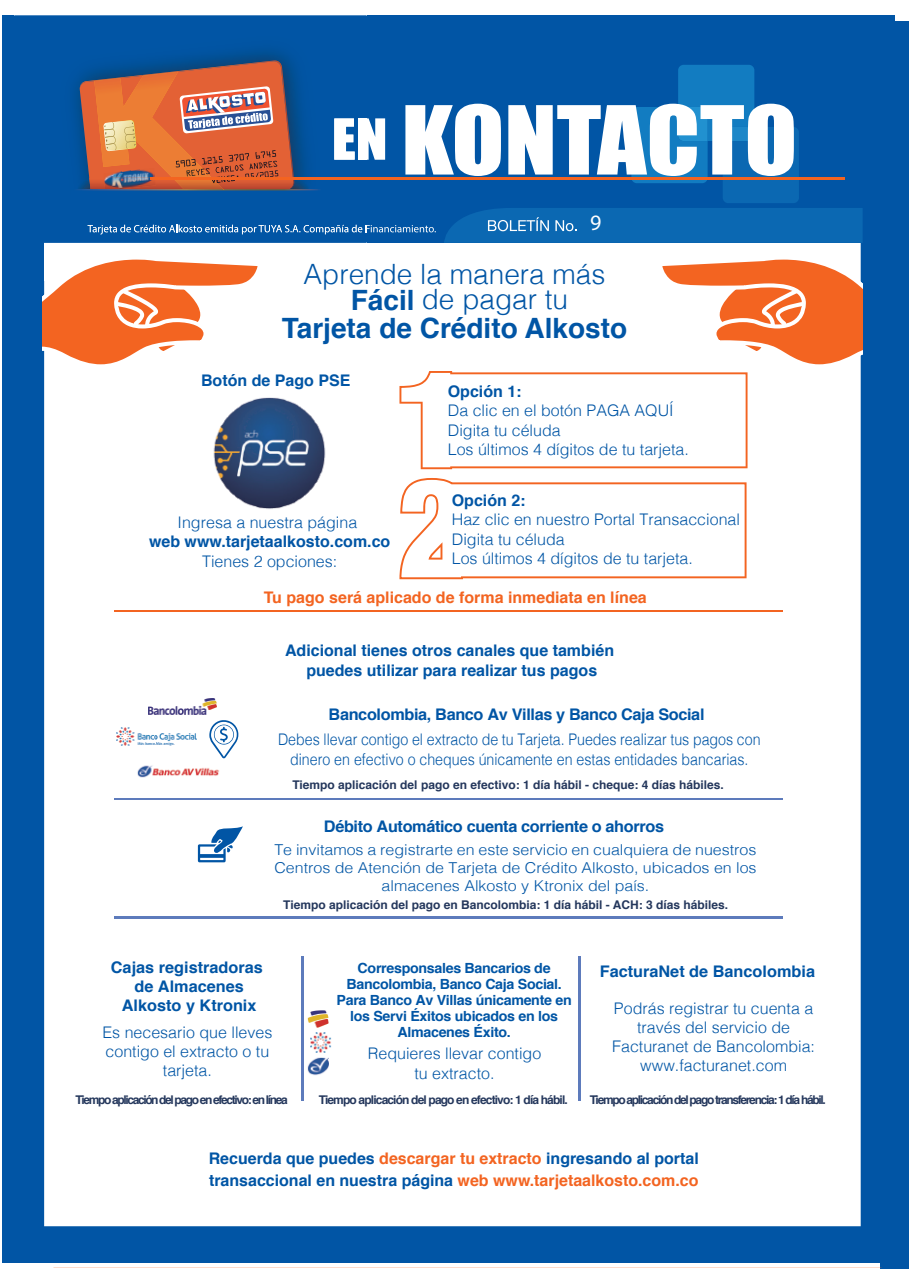
<style>
.page{position:relative;width:909px;height:1286px;background:#fff}
.page>*{position:absolute;margin:0;border:0;box-sizing:border-box;transform-origin:0 0}
.t1{font:300 28px/25.2px "Helvetica";color:#0155a5;text-align:center}
.t2{font:700 28px "Helvetica";color:#0155a5}
.t3{font:22px "Myriad Pro";color:#fff}
.t4{font:300 16px/19.2px "Helvetica";color:#0155a5;text-align:center}
.t5{font:700 16px/19.2px "Helvetica";color:#0155a5;text-align:center}
.t6{font:300 16px/19.2px "Helvetica";color:#0155a5;text-align:center;scale:.89 1}
.t7{font:700 16px "Helvetica";letter-spacing:-.02em;color:#0155a5}
.t8{font:700 16px "Helvetica";color:#f36421}
.t9{font:300 15px/18px "Helvetica";color:#0155a5;text-align:center;scale:1.06 1}
.t10{font:700 14px/16px "Helvetica";letter-spacing:-.02em;color:#0155a5;text-align:center}
.t11{font:700 12px "Helvetica";color:#24375c}
.t12{font:700 12px "Helvetica";letter-spacing:-.11em;color:#24375c}
.t13{font:700 12px "Helvetica";letter-spacing:-.07em;color:#24375c}
.s1{font-weight:700}
.s2{color:#f36421}
</style>
<div class="page">
<div style="left:880px;top:21px;width:29px;height:1248px;background:#0155a5"></div>
<div style="left:2px;top:15px;width:892px;height:1248px;background:#0155a5"></div>
<div style="left:44px;top:469px;width:816px;height:757px;background:#fff"></div>
<img style="left:170px;top:50px;width:120px;height:10px">
<img style="left:207px;top:469px;width:123px;height:42px">
<svg style="left:42px;top:60px;width:820px;height:409px"></svg>
<svg style="left:399px;top:478px;width:347px;height:101px;background:#fef6f3"></svg>
<hr style="left:150px;top:177px;width:694px;height:2px;background:#f36421">
<svg style="left:209px;top:720px;width:30px;height:38px"></svg>
<img style="left:148px;top:698px;width:68px;height:16px">
<img style="left:116px;top:728px;width:80px;height:17px">
<img style="left:134px;top:762px;width:88px;height:18px">
<hr style="left:114px;top:798px;width:668px;height:2px;background:#5d7bbc">
<hr style="left:114px;top:610px;width:668px;height:2px;background:#f36421">
<hr style="left:114px;top:916px;width:668px;height:2px;background:#5d7bbc">
<svg style="left:198px;top:826px;width:45px;height:36px"></svg>
<img style="left:306px;top:1055px;width:22px;height:23px">
<img style="left:306px;top:1010px;width:22px;height:19px">
<img style="left:310px;top:1032px;width:23px;height:21px">
<hr style="left:301px;top:956px;width:2px;height:144px;background:#5d7bbc">
<hr style="left:578px;top:956px;width:2px;height:144px;background:#5d7bbc">
<h2 class="t3" style="left:590px;top:209px;width:13px">9</h2>
<h1 class="t1" style="left:303px;top:260px;width:303px">Aprende la manera más<br><span class="s1">Fácil</span> de pagar tu</h1>
<h1 class="t2" style="left:282px;top:306px;width:347px">Tarjeta de Crédito Alkosto</h1>
<p class="t5" style="left:201px;top:371px;width:151px">Botón de Pago PSE</p>
<p class="t4" style="left:178px;top:512px;width:181px">Ingresa a nuestra página</p>
<p class="t5" style="left:149px;top:532px;width:243px">web www.tarjetaalkosto.com.co</p>
<p class="t4" style="left:202px;top:550px;width:137px">Tienes 2 opciones:</p>
<p class="t5" style="left:448px;top:382px;width:75px">Opción 1:</p>
<p class="t4" style="left:448px;top:400px;width:242px;text-align:left">Da clic en el botón PAGA AQUÍ<br>Digita tu céluda<br>Los últimos 4 dígitos de tu tarjeta.</p>
<p class="t5" style="left:452px;top:491px;width:75px">Opción 2:</p>
<p class="t4" style="left:452px;top:509px;width:290px;text-align:left">Haz clic en nuestro Portal Transaccional<br>Digita tu céluda<br>Los últimos 4 dígitos de tu tarjeta.</p>
<p class="t8" style="left:264px;top:585px;width:384px">Tu pago será aplicado de forma inmediata en línea</p>
<p class="t5" style="left:285px;top:641px;width:330px;line-height:20px">Adicional tienes otros canales que también puedes utilizar para realizar tus pagos</p>
<p class="t7" style="left:329px;top:701px;width:377px">Bancolombia, Banco Av Villas y Banco Caja Social</p>
<p class="t6" style="left:278px;top:729px;width:543px">Debes llevar contigo el extracto de tu Tarjeta. Puedes realizar tus pagos con dinero en efectivo o cheques únicamente en estas entidades bancarias.</p>
<p class="t11" style="left:292px;top:775px;width:433px">Tiempo aplicación del pago en efectivo: 1 día hábil - cheque: 4 días hábiles.</p>
<p class="t7" style="left:324px;top:813px;width:342px">Débito Automático cuenta corriente o ahorros</p>
<p class="t9" style="left:274px;top:839px;width:456px">Te invitamos a registrarte en este servicio en cualquiera de nuestros<br>Centros de Atención de Tarjeta de Crédito Alkosto, ubicados en los almacenes Alkosto y Ktronix del país.</p>
<p class="t11" style="left:283px;top:895px;width:446px">Tiempo aplicación del pago en Bancolombia: 1 día hábil - ACH: 3 días hábiles.</p>
<p class="t5" style="left:111px;top:958px;width:153px">Cajas registradoras de Almacenes<br>Alkosto y Ktronix</p>
<p class="t4" style="left:102px;top:1021px;width:171px">Es necesario que lleves contigo el extracto o tu tarjeta.</p>
<p class="t10" style="left:336px;top:961px;width:237px">Corresponsales Bancarios de<br>Bancolombia, Banco Caja Social.<br>Para Banco Av Villas únicamente en los Servi Éxitos ubicados en los<br>Almacenes Éxito.</p>
<p class="t4" style="left:368px;top:1043px;width:175px">Requieres llevar contigo tu extracto.</p>
<p class="t5" style="left:600px;top:962px;width:217px">FacturaNet de Bancolombia</p>
<p class="t4" style="left:612px;top:997px;width:204px">Podrás registrar tu cuenta a través del servicio de<br>Facturanet de Bancolombia: www.facturanet.com</p>
<p class="t12" style="left:76px;top:1090px;width:214px">Tiempo aplicación delpago en efectivo: en línea</p>
<p class="t13" style="left:319px;top:1090px;width:251px">Tiempo aplicación del pago en efectivo: 1 día hábil.</p>
<p class="t12" style="left:590px;top:1090px;width:237px">Tiempo aplicación delpago transferencia: 1 día hábil.</p>
<p class="t5" style="left:209px;top:1148px;width:491px;line-height:22px;text-align:left">Recuerda que puedes <span class="s2">descargar tu extracto</span> ingresando al portal transaccional en nuestra página <span class="s2">web www.tarjetaalkosto.com.co</span></p>
</div>
